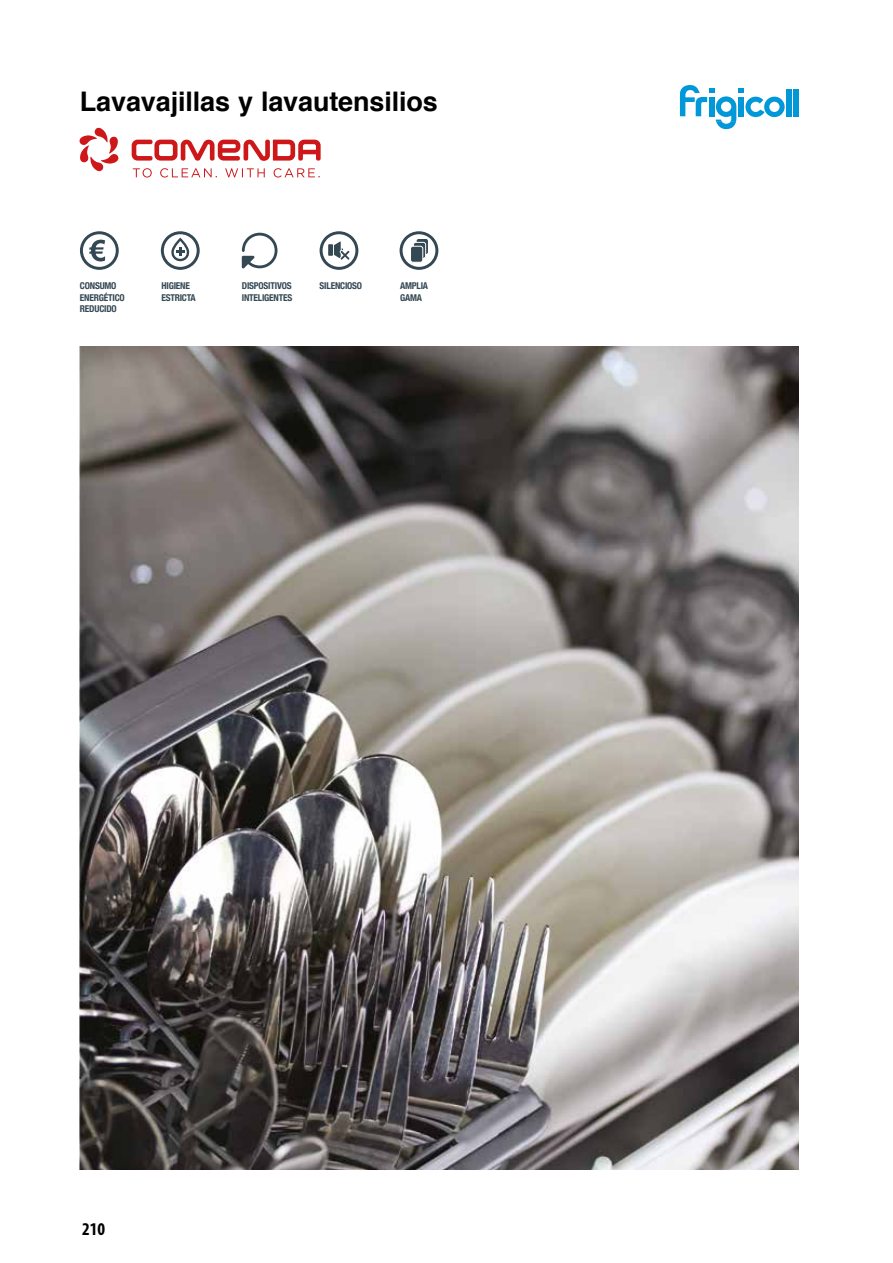
<style>
.page{position:relative;width:893px;height:1263px;background:#fff}
.page>*{position:absolute;margin:0;border:0;box-sizing:border-box;transform-origin:0 0}
.t1{font:700 27px "Helvetica";letter-spacing:-.005em;color:#000}
.t2{font:700 condensed 18px "Myriad Pro";color:#000}
.t3{font:700 condensed 9.45px/11.2px "Helvetica Neue";letter-spacing:-.02em;color:#344854}
</style>
<div class="page">
<div style="left:786px;top:89px;width:5px;height:27px;background:#0098d8"></div>
<div style="left:794px;top:89px;width:5px;height:27px;background:#0098d8"></div>
<svg style="left:680px;top:85px;width:105px;height:44px"></svg>
<img style="left:80px;top:346px;width:719px;height:823px">
<svg style="left:80px;top:231px;width:39px;height:39px"></svg>
<svg style="left:242px;top:233px;width:35px;height:36px"></svg>
<svg style="left:320px;top:231px;width:38px;height:39px"></svg>
<svg style="left:161px;top:231px;width:39px;height:39px"></svg>
<svg style="left:400px;top:231px;width:38px;height:39px"></svg>
<svg style="left:417px;top:239px;width:11px;height:15px"></svg>
<svg style="left:413px;top:242px;width:13px;height:16px"></svg>
<div style="left:413px;top:242px;width:13px;height:17px;border:1px solid #fff;border-radius:2px"></div>
<div style="left:410px;top:246px;width:13px;height:16px;background:#344854;border-radius:2px"></div>
<div style="left:410px;top:246px;width:13px;height:17px;border:1px solid #fff;border-radius:2px"></div>
<svg style="left:132px;top:140px;width:189px;height:21px"></svg>
<svg style="left:80px;top:128px;width:38px;height:43px"></svg>
<svg style="left:133px;top:168px;width:187px;height:10px"></svg>
<h1 class="t1" style="left:80px;top:79px;width:359px">Lavavajillas y lavautensilios</h1>
<p class="t3" style="left:80px;top:280px;width:46px">CONSUMO<br>ENERGÉTICO<br>REDUCIDO</p>
<p class="t3" style="left:161px;top:280px;width:30px">HIGIENE</p>
<p class="t3" style="left:320px;top:280px;width:44px">SILENCIOSO</p>
<p class="t3" style="left:161px;top:291px;width:36px">ESTRICTA</p>
<p class="t3" style="left:242px;top:280px;width:52px">DISPOSITIVOS<br>INTELIGENTES</p>
<p class="t3" style="left:400px;top:280px;width:30px">AMPLIA<br>GAMA</p>
<h2 class="t2" style="left:82px;top:1218px;width:25px">210</h2>
</div>
